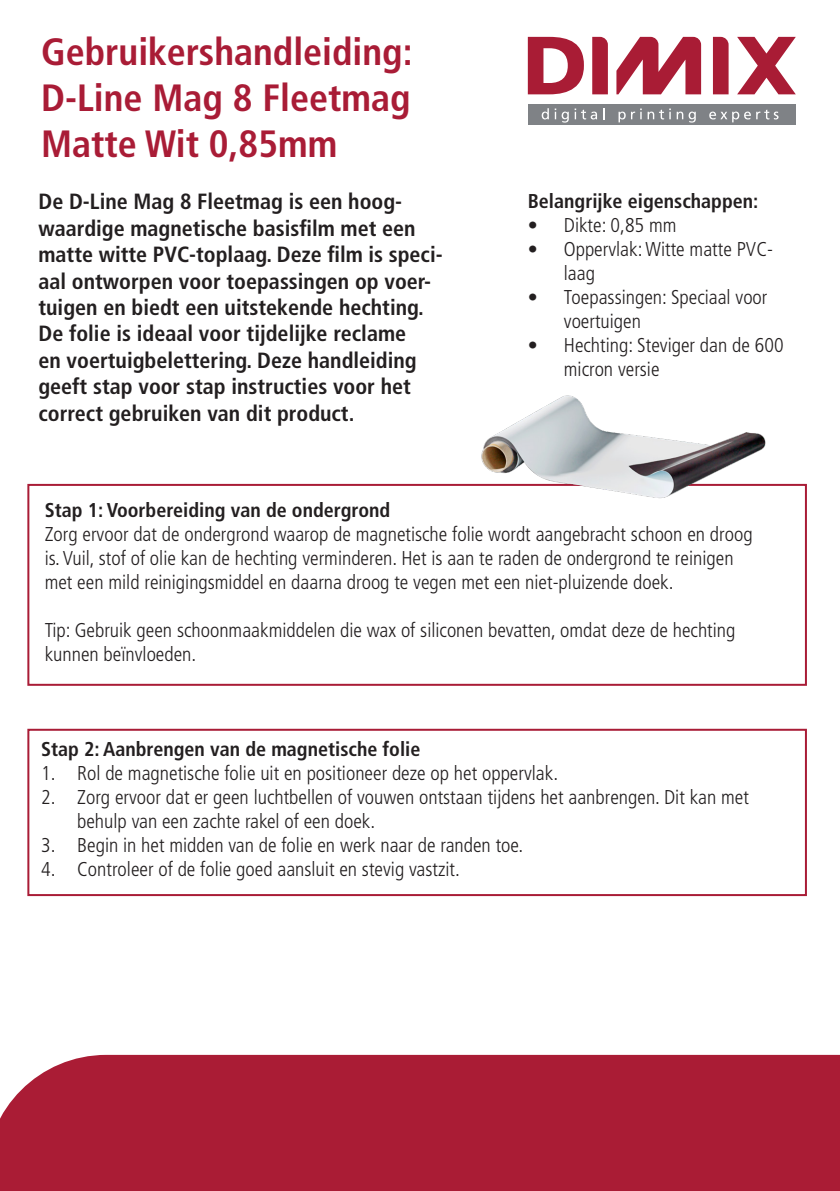
<style>
.page{position:relative;width:840px;height:1191px;background:#fff}
.page>*{position:absolute;margin:0;border:0;box-sizing:border-box;transform-origin:0 0}
.t1{font:700 condensed 38px "Frutiger LT Std";color:#a91c36}
.t2{font:700 condensed 22px/26.4px "Frutiger LT Std";color:#231f20}
.t3{font:300 condensed 20px/24px "Frutiger LT Std";color:#231f20}
.t4{font:700 condensed 20px "Frutiger LT Std";color:#231f20}
</style>
<div class="page">
<div style="left:0;top:1054px;width:839px;height:137px;background:#aa1c35"></div>
<svg style="left:527px;top:37px;width:56px;height:57px"></svg>
<svg style="left:592px;top:37px;width:15px;height:57px"></svg>
<svg style="left:712px;top:37px;width:16px;height:57px"></svg>
<svg style="left:616px;top:37px;width:84px;height:57px"></svg>
<div style="left:528px;top:104px;width:267px;height:21px;background:#7f8286"></div>
<svg style="left:541px;top:108px;width:7px;height:11px"></svg>
<svg style="left:554px;top:108px;width:14px;height:15px"></svg>
<svg style="left:574px;top:108px;width:22px;height:11px"></svg>
<svg style="left:618px;top:108px;width:23px;height:14px"></svg>
<svg style="left:647px;top:110px;width:16px;height:9px"></svg>
<svg style="left:676px;top:112px;width:19px;height:11px"></svg>
<svg style="left:709px;top:110px;width:69px;height:12px"></svg>
<svg style="left:737px;top:37px;width:58px;height:57px"></svg>
<div style="left:27px;top:484px;width:779px;height:202px;border:2px solid #a91c36"></div>
<div style="left:27px;top:729px;width:779px;height:167px;border:2px solid #a91c36"></div>
<img style="left:478px;top:395px;width:289px;height:104px">
<p class="t1" style="left:41px;top:30px;width:372px">Gebruikershandleiding:</p>
<p class="t1" style="left:41px;top:75px;width:370px">D-Line Mag 8 Fleetmag</p>
<p class="t1" style="left:41px;top:121px;width:297px">Matte Wit 0,85mm</p>
<p class="t2" style="left:38px;top:188px;width:405px">De D-Line Mag 8 Fleetmag is een hoog&shy;waardige magnetische basisfilm met een matte witte PVC-toplaag. Deze film is speci&shy;aal ontworpen voor toepassingen op voer&shy;tuigen en biedt een uitstekende hechting.<br>De folie is ideaal voor tijdelijke reclame<br>en voertuigbelettering. Deze handleiding geeft stap voor stap instructies voor het correct gebruiken van dit product.</p>
<p class="t4" style="left:527px;top:189px;width:232px">Belangrijke eigenschappen:</p>
<p class="t3" style="left:527px;top:213px;width:150px">• Dikte: 0,85 mm</p>
<p class="t3" style="left:563px;top:237px;width:210px;text-indent:-36px">• Oppervlak: Witte matte PVC&shy;laag</p>
<p class="t3" style="left:563px;top:285px;width:205px;text-indent:-36px">• Toepassingen: Speciaal voor voertuigen</p>
<p class="t3" style="left:563px;top:333px;width:221px;text-indent:-36px">• Hechting: Steviger dan de 600 micron versie</p>
<p class="t4" style="left:45px;top:498px;width:347px">Stap 1: Voorbereiding van de ondergrond</p>
<p class="t3" style="left:45px;top:522px;width:709px">Zorg ervoor dat de ondergrond waarop de magnetische folie wordt aangebracht schoon en droog is. Vuil, stof of olie kan de hechting verminderen. Het is aan te raden de ondergrond te reinigen met een mild reinigingsmiddel en daarna droog te vegen met een niet-pluizende doek.</p>
<p class="t3" style="left:45px;top:618px;width:692px">Tip: Gebruik geen schoonmaakmiddelen die wax of siliconen bevatten, omdat deze de hechting kunnen beïnvloeden.</p>
<p class="t4" style="left:41px;top:737px;width:380px">Stap 2: Aanbrengen van de magnetische folie</p>
<p class="t3" style="left:41px;top:761px;width:518px">1. Rol de magnetische folie uit en positioneer deze op het oppervlak.</p>
<p class="t3" style="left:77px;top:785px;width:673px;text-indent:-36px">2. Zorg ervoor dat er geen luchtbellen of vouwen ontstaan tijdens het aanbrengen. Dit kan met behulp van een zachte rakel of een doek.</p>
<p class="t3" style="left:41px;top:833px;width:483px">3. Begin in het midden van de folie en werk naar de randen toe.</p>
<p class="t3" style="left:41px;top:857px;width:420px">4. Controleer of de folie goed aansluit en stevig vastzit.</p>
</div>
